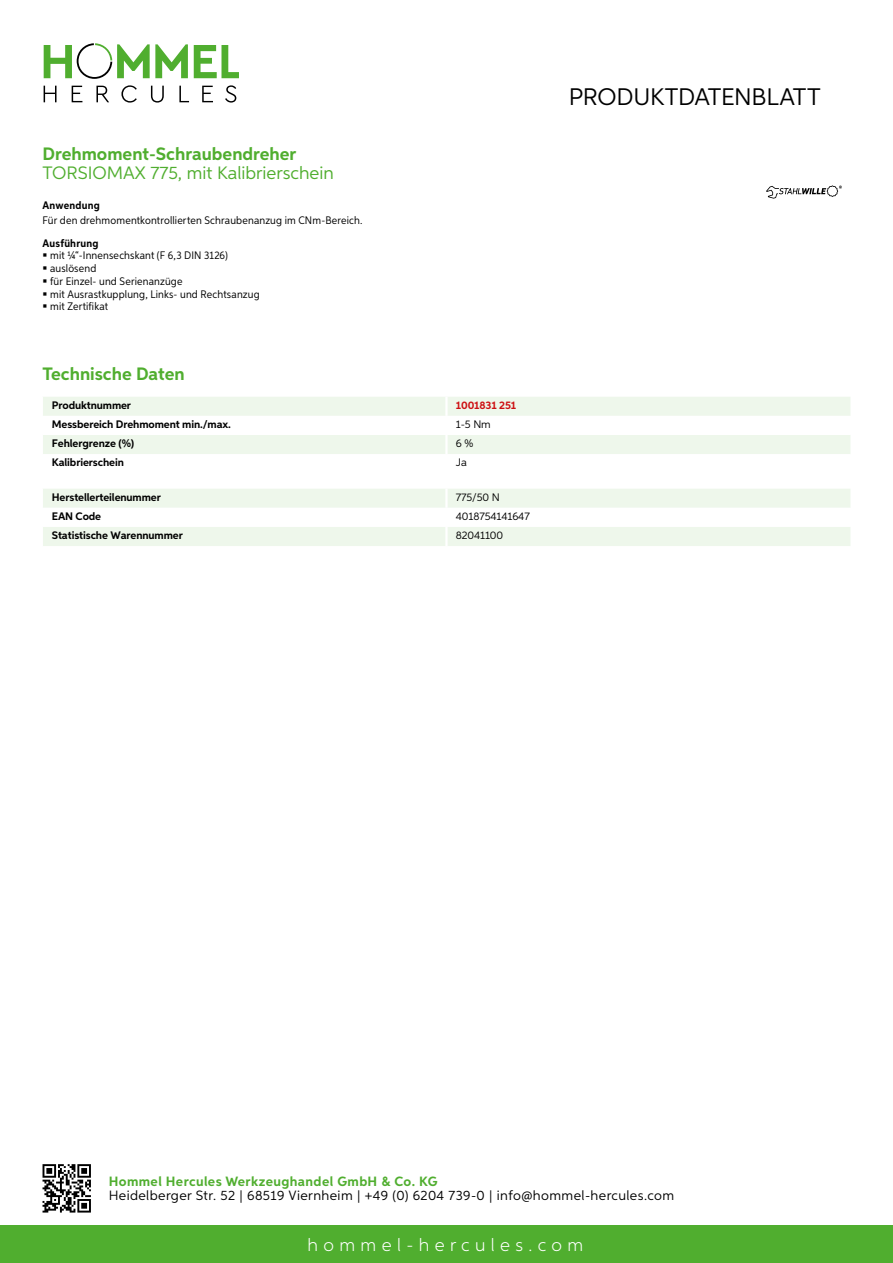
<style>
.page{position:relative;width:893px;height:1263px;background:#fff}
.page>*{position:absolute;margin:0;border:0;box-sizing:border-box;transform-origin:0 0}
.t1{font:24px "Aspira";letter-spacing:-.01em;color:#000}
.t2{font:700 18px "Aspira";color:#50ae2f}
.t3{font:18px "Aspira";color:#50ae2f}
.t4{font:300 18px "Aspira";letter-spacing:.3em;color:#fff}
.t5{font:13.5px "Aspira";letter-spacing:.03em;color:#000}
.t6{font:700 13.5px "Aspira";letter-spacing:.03em;color:#50ae2f}
.t7{font:10.95px/12.8px "Aspira Nar";letter-spacing:.015em;color:#000}
.t8{font:700 10.95px "Aspira";letter-spacing:-.01em;color:#000}
.t9{font:10.95px "Aspira";letter-spacing:-.01em;color:#000}
.t10{font:700 10.95px "Aspira Nar";letter-spacing:.02em;color:#000}
.t11{font:700 10.95px "Aspira";letter-spacing:-.01em;color:#cd1013}
</style>
<div class="page">
<div style="left:0;top:1226px;width:893px;height:37px;background:#50ae2f"></div>
<svg style="left:43px;top:1164px;width:48px;height:48px"></svg>
<svg style="left:194px;top:45px;width:45px;height:33px"></svg>
<svg style="left:44px;top:43px;width:144px;height:36px"></svg>
<svg style="left:44px;top:86px;width:13px;height:16px"></svg>
<svg style="left:72px;top:86px;width:10px;height:16px"></svg>
<svg style="left:96px;top:86px;width:13px;height:16px"></svg>
<svg style="left:121px;top:85px;width:16px;height:18px"></svg>
<svg style="left:151px;top:86px;width:13px;height:17px"></svg>
<svg style="left:179px;top:86px;width:10px;height:16px"></svg>
<svg style="left:202px;top:86px;width:11px;height:16px"></svg>
<svg style="left:225px;top:85px;width:11px;height:18px"></svg>
<div style="left:43px;top:397px;width:807px;height:19px;background:#eef7eb"></div>
<div style="left:43px;top:435px;width:807px;height:19px;background:#eef7eb"></div>
<hr style="left:445px;top:397px;width:3px;height:19px;background:#fff">
<hr style="left:445px;top:435px;width:3px;height:19px;background:#fff">
<svg style="left:43px;top:489px;width:807px;height:57px"></svg>
<hr style="left:445px;top:527px;width:3px;height:19px;background:#fff">
<svg style="left:766px;top:185px;width:76px;height:14px"></svg>
<h2 class="t2" style="left:43px;top:142px;width:255px">Drehmoment-Schraubendreher</h2>
<h2 class="t3" style="left:43px;top:162px;width:13px">TOR</h2>
<h2 class="t3" style="left:78px;top:162px;width:258px">SIOMAX 775, mit Kalibrierschein</h2>
<p class="t10" style="left:43px;top:199px;width:59px">Anwendung</p>
<p class="t7" style="left:43px;top:214px;width:321px">Für den drehmomentkontrollierten Schraubenanzug im CNm-Bereich.</p>
<p class="t10" style="left:43px;top:236px;width:58px">Ausführung</p>
<p class="t7" style="left:50px;top:249px;width:211px">mit ¼“-Innensechskant (F 6,3 DIN 3126) auslösend<br>für Einzel- und Serienanzüge<br>mit Ausrastkupplung, Links- und Rechtsanzug mit Zertifikat</p>
<h2 class="t2" style="left:43px;top:362px;width:144px">Technische Daten</h2>
<p class="t8" style="left:52px;top:398px;width:81px">Produktnummer</p>
<p class="t11" style="left:456px;top:398px;width:62px">1001831 251</p>
<p class="t8" style="left:52px;top:417px;width:181px">Messbereich Drehmoment min./max.</p>
<p class="t9" style="left:456px;top:417px;width:36px">1-5 N m</p>
<p class="t8" style="left:52px;top:436px;width:84px">Fehlergrenze (%)</p>
<p class="t9" style="left:456px;top:436px;width:19px">6 %</p>
<p class="t8" style="left:52px;top:455px;width:74px">Kalibrierschein</p>
<p class="t9" style="left:456px;top:456px;width:13px">Ja</p>
<p class="t8" style="left:52px;top:490px;width:111px">Herstellerteilenummer</p>
<p class="t9" style="left:456px;top:490px;width:43px">775/50 N</p>
<p class="t8" style="left:52px;top:509px;width:51px">EAN Code</p>
<p class="t9" style="left:456px;top:509px;width:75px">4018754141647</p>
<p class="t8" style="left:52px;top:528px;width:132px">Statistische Warennummer</p>
<p class="t9" style="left:456px;top:528px;width:49px">82041100</p>
<h1 class="t1" style="left:569px;top:82px;width:253px">Produktdatenblatt</h1>
<p class="t6" style="left:109px;top:1172px;width:330px">Hommel Hercules Werkzeughandel GmbH &amp; Co. KG</p>
<p class="t5" style="left:109px;top:1187px;width:567px">Heidelberger Str. 52 | 68519 Viernheim | +49 (0) 6204 739-0 | info@hommel-hercules.com</p>
<h2 class="t4" style="left:307px;top:1234px;width:277px">hommel-hercules.com</h2>
</div>
